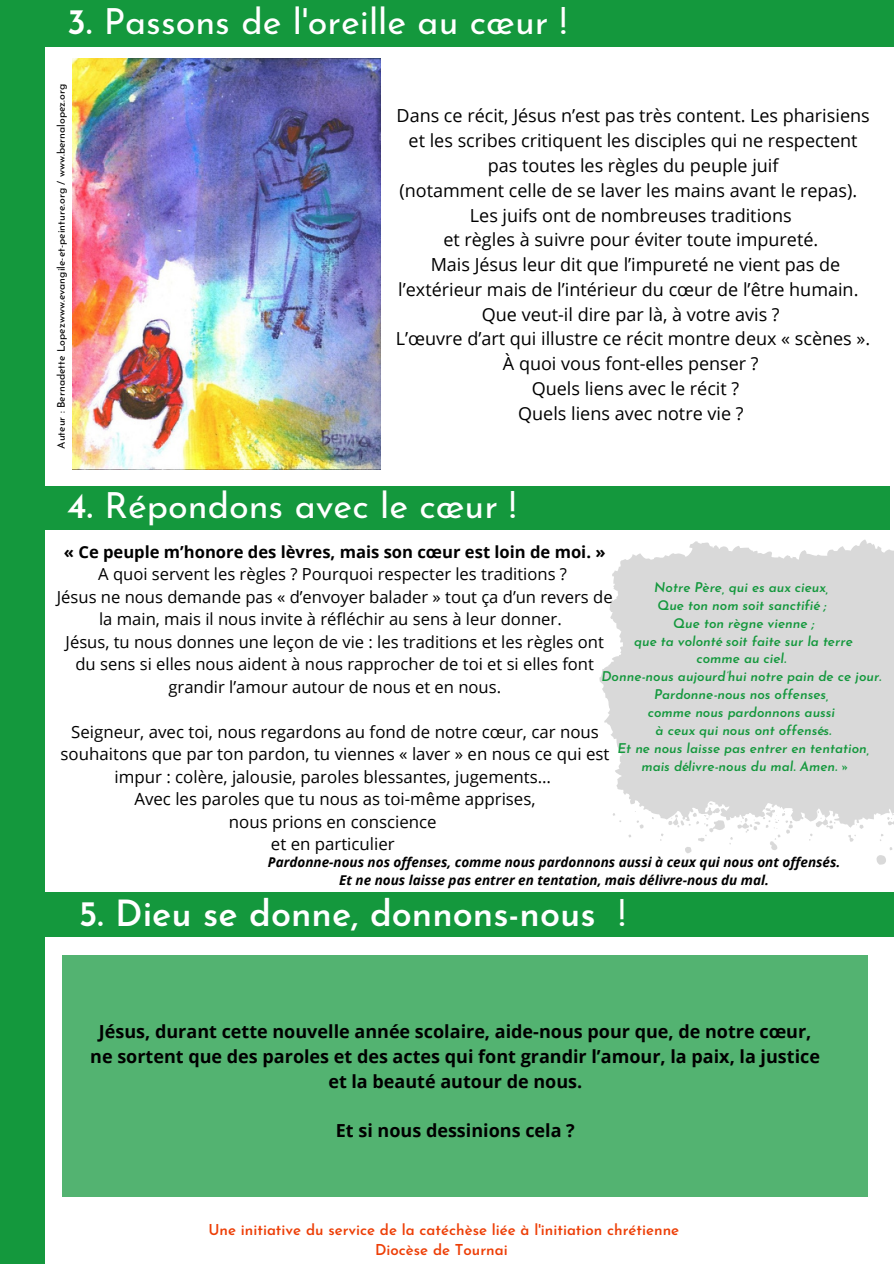
<style>
.page{position:relative;width:894px;height:1264px;background:#fff}
.page>*{position:absolute;margin:0;border:0;box-sizing:border-box;transform-origin:0 0}
.t1{font:36px "Josefin Sans";color:#fff}
.t2{font:600 36px "Josefin Sans";color:#fff}
.t3{font:18px/24.8px "Open Sans";color:#000;text-align:center}
.t4{font:700 18px/24.8px "Open Sans";color:#000;text-align:center}
.t5{font:16.8px/22.5px "Open Sans";color:#000;text-align:center}
.t6{font:16.65px/22.5px "Open Sans";color:#000;text-align:center}
.t7{font:600 15px/20.2px "Josefin Sans";color:#ed3e06;text-align:center}
.t8{font:italic 700 13.5px/18px "Open Sans";color:#000;text-align:center}
.t9{font:italic 600 13.35px/17.9px "Josefin Sans";color:#14983d;text-align:center}
.t10{font:10.5px "Josefin Sans";color:#000}
.s1{font-weight:600}
.s2{font-weight:700}
</style>
<div class="page">
<div style="left:0;top:0;width:44px;height:1263px;background:#14983d"></div>
<div style="left:32px;top:487px;width:857px;height:43px;background:#14983d"></div>
<div style="left:32px;top:892px;width:861px;height:44px;background:#14983d"></div>
<div style="left:44px;top:0;width:849px;height:46px;background:#14983d"></div>
<div style="left:62px;top:955px;width:805px;height:241px;background:#53b371"></div>
<img style="left:73px;top:58px;width:307px;height:412px">
<svg style="left:599px;top:539px;width:294px;height:325px;fill:#d9d9d9"></svg>
<h3 class="t1" style="left:67px;top:7px;width:501px"><span class="s1">3.</span> Passons de l'oreille au cœur !</h3>
<h5 class="t10" style="left:57px;top:449px;width:366px;rotate:-90deg">Auteur : Bernadette Lopezwww.evangile-et-peinture.org / www.bernalopez.org</h5>
<h4 class="t3" style="left:396px;top:103px;width:476px">Dans ce récit, Jésus n’est pas très content. Les pharisiens et les scribes critiquent les disciples qui ne respectent pas toutes les règles du peuple juif<br>(notamment celle de se laver les mains avant le repas).<br>Les juifs ont de nombreuses traditions<br>et règles à suivre pour éviter toute impureté.<br>Mais Jésus leur dit que l’impureté ne vient pas de l’extérieur mais de l’intérieur du cœur de l’être humain.<br>Que veut-il dire par là, à votre avis ?<br>L’œuvre d’art qui illustre ce récit montre deux « scènes ».<br>À quoi vous font-elles penser ?<br>Quels liens avec le récit ?<br>Quels liens avec notre vie ?</h4>
<h3 class="t1" style="left:67px;top:491px;width:450px"><span class="s1">4.</span> Répondons avec le cœur !</h3>
<p class="t6" style="left:57px;top:540px;width:557px"><span class="s2">« Ce peuple m’honore des lèvres, mais son cœur est loin de moi. » </span>A quoi servent les règles ? Pourquoi respecter les traditions ?<br>Jésus ne nous demande pas « d’envoyer balader » tout ça d’un revers de la main, mais il nous invite à réfléchir au sens à leur donner.<br>Jésus, tu nous donnes une leçon de vie : les traditions et les règles ont du sens si elles nous aident à nous rapprocher de toi et si elles font grandir l’amour autour de nous et en nous.</p>
<h2 class="t5" style="left:61px;top:720px;width:550px">Seigneur, avec toi, nous regardons au fond de notre cœur, car nous souhaitons que par ton pardon, tu viennes « laver » en nous ce qui est impur : colère, jalousie, paroles blessantes, jugements…<br>Avec les paroles que tu nous as toi-même apprises,<br>nous prions en conscience<br>et en particulier</h2>
<h2 class="t8" style="left:268px;top:852px;width:573px">Pardonne-nous nos offenses, comme nous pardonnons aussi à ceux qui nous ont offensés.<br>Et ne nous laisse pas entrer en tentation, mais délivre-nous du mal.</h2>
<p class="t9" style="left:601px;top:579px;width:281px">Notre Père, qui es aux cieux,<br>Que ton nom soit sanctifié ;<br>Que ton règne vienne ;<br>que ta volonté soit faite sur la terre<br>comme au ciel.<br>Donne-nous aujourd’hui notre pain de ce jour.<br>Pardonne-nous nos offenses,<br>comme nous pardonnons aussi<br>à ceux qui nous ont offensés.<br>Et ne nous laisse pas entrer en tentation,</p>
<p class="t9" style="left:641px;top:758px;width:210px">mais délivre-nous du mal. Amen. »</p>
<h3 class="t2" style="left:79px;top:899px;width:518px">5. Dieu se donne, donnons-nous</h3>
<p class="t1" style="left:618px;top:899px;width:9px">!</p>
<h4 class="t4" style="left:90px;top:1018px;width:731px">Jésus, durant cette nouvelle année scolaire, aide-nous pour que, de notre cœur, ne sortent que des paroles et des actes qui font grandir l’amour, la paix, la justice et la beauté autour de nous.</h4>
<p class="t4" style="left:336px;top:1117px;width:240px">Et si nous dessinions cela ?</p>
<p class="t7" style="left:208px;top:1220px;width:472px">Une initiative du service de la catéchèse liée à l'initiation chrétienne<br>Diocèse de Tournai</p>
</div>
